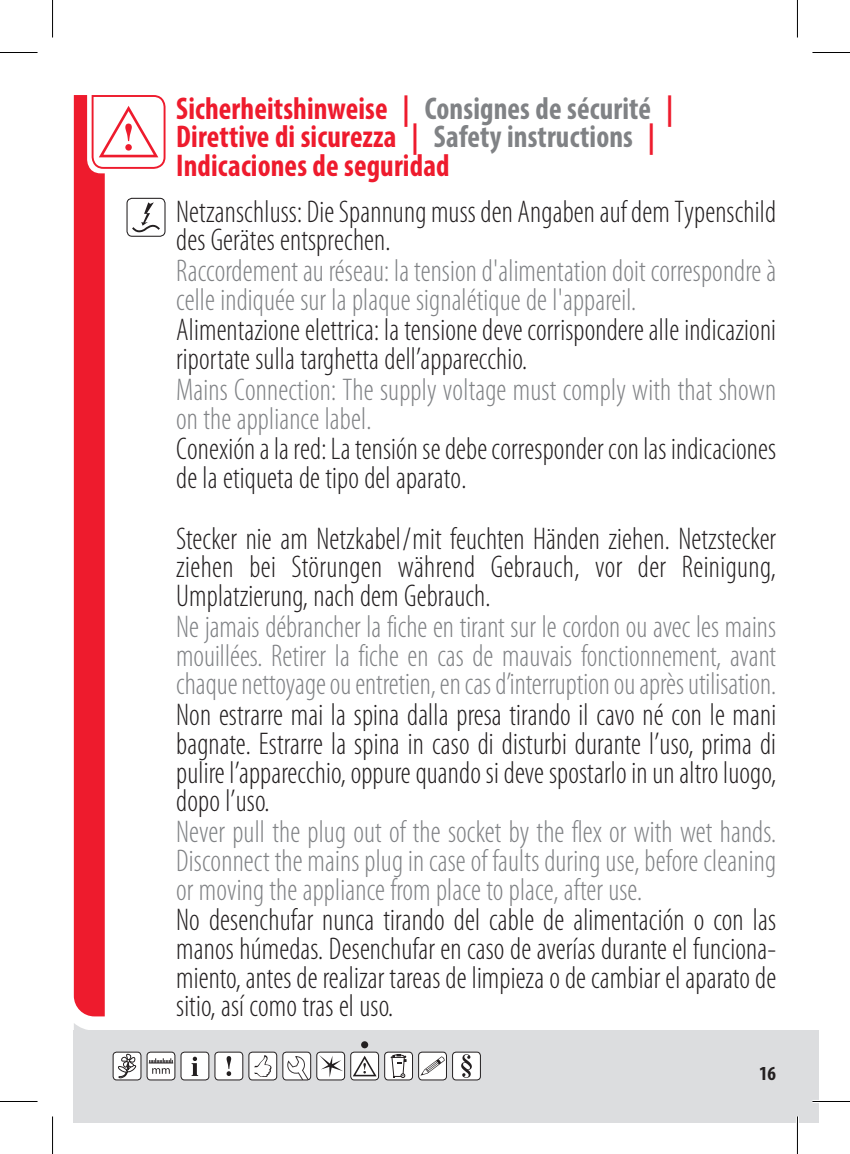
<style>
.page{position:relative;width:850px;height:1154px;background:#fff}
.page>*{position:absolute;margin:0;border:0;box-sizing:border-box;transform-origin:0 0}
.t1{font:300 condensed 31.5px/28.8px "Myriad Pro";letter-spacing:.005em;color:#231f20;text-align:justify;scale:.95 1}
.t2{font:300 condensed 31.5px/28.8px "Myriad Pro";letter-spacing:.005em;color:#808285;text-align:justify;scale:.95 1}
.t3{font:700 condensed 31.5px/28.8px "Myriad Pro";letter-spacing:.005em;color:#ee1b2d;scale:.95 1}
.t4{font:700 condensed 20px "Myriad Pro";color:#231f20}
.s1{color:#808285}
</style>
<div class="page">
<div style="left:74px;top:1030px;width:744px;height:93px;background:#dcdddf"></div>
<svg style="left:74px;top:1023px;width:13px;height:7px"></svg>
<svg style="left:74px;top:95px;width:92px;height:921px"></svg>
<div style="left:126px;top:198px;width:39px;height:39px;border:1px solid #231f20;border-radius:5px"></div>
<div style="left:361px;top:1041px;width:7px;height:7px;background:#231f20;border-radius:50%"></div>
<div style="left:113px;top:1052px;width:28px;height:28px;background:#fff;border-radius:4px"></div>
<div style="left:113px;top:1052px;width:28px;height:28px;border:1px solid #231f20;border-radius:4px"></div>
<svg style="left:117px;top:1052px;width:19px;height:26px"></svg>
<div style="left:147px;top:1052px;width:28px;height:28px;background:#fff;border-radius:4px"></div>
<div style="left:147px;top:1052px;width:28px;height:28px;border:1px solid #231f20;border-radius:4px"></div>
<svg style="left:149px;top:1058px;width:24px;height:16px"></svg>
<div style="left:418px;top:1052px;width:28px;height:28px;background:#fff;border-radius:4px"></div>
<div style="left:418px;top:1052px;width:28px;height:28px;border:1px solid #231f20;border-radius:4px"></div>
<svg style="left:420px;top:1056px;width:24px;height:20px"></svg>
<div style="left:181px;top:1052px;width:28px;height:28px;background:#fff;border-radius:4px"></div>
<div style="left:181px;top:1052px;width:28px;height:28px;border:1px solid #231f20;border-radius:4px"></div>
<svg style="left:191px;top:1057px;width:7px;height:19px"></svg>
<div style="left:249px;top:1052px;width:27px;height:28px;background:#fff;border-radius:4px"></div>
<div style="left:248px;top:1052px;width:29px;height:28px;border:1px solid #231f20;border-radius:4px"></div>
<svg style="left:254px;top:1055px;width:17px;height:22px"></svg>
<div style="left:316px;top:1052px;width:28px;height:28px;background:#fff;border-radius:4px"></div>
<div style="left:316px;top:1052px;width:29px;height:28px;border:1px solid #231f20;border-radius:4px"></div>
<svg style="left:319px;top:1055px;width:24px;height:22px"></svg>
<div style="left:452px;top:1052px;width:28px;height:28px;background:#fff;border-radius:4px"></div>
<div style="left:452px;top:1052px;width:28px;height:28px;border:1px solid #231f20;border-radius:4px"></div>
<svg style="left:461px;top:1054px;width:10px;height:24px"></svg>
<div style="left:350px;top:1052px;width:28px;height:28px;background:#fff;border-radius:4px"></div>
<div style="left:350px;top:1052px;width:28px;height:28px;border:1px solid #231f20;border-radius:4px"></div>
<svg style="left:351px;top:1055px;width:27px;height:22px"></svg>
<div style="left:384px;top:1052px;width:28px;height:28px;background:#fff;border-radius:4px"></div>
<div style="left:384px;top:1052px;width:28px;height:28px;border:1px solid #231f20;border-radius:4px"></div>
<svg style="left:390px;top:1054px;width:16px;height:24px"></svg>
<div style="left:215px;top:1052px;width:28px;height:28px;background:#fff;border-radius:4px"></div>
<div style="left:214px;top:1052px;width:29px;height:28px;border:1px solid #231f20;border-radius:4px"></div>
<svg style="left:226px;top:1056px;width:5px;height:20px"></svg>
<div style="left:283px;top:1052px;width:27px;height:28px;background:#fff;border-radius:4px"></div>
<svg style="left:287px;top:1056px;width:23px;height:24px"></svg>
<div style="left:282px;top:1052px;width:29px;height:28px;border:1px solid #231f20;border-radius:4px"></div>
<hr style="left:812px;top:1100px;width:37px;height:3px;background:#fff">
<hr style="left:795px;top:1116px;width:3px;height:38px;background:#fff">
<hr style="left:0;top:52px;width:38px;height:1px;background:#000">
<hr style="left:812px;top:52px;width:37px;height:1px;background:#000">
<hr style="left:0;top:1101px;width:38px;height:1px;background:#000">
<hr style="left:812px;top:1101px;width:37px;height:1px;background:#000">
<hr style="left:52px;top:0;width:1px;height:38px;background:#000">
<hr style="left:52px;top:1116px;width:1px;height:38px;background:#000">
<hr style="left:796px;top:0;width:1px;height:38px;background:#000">
<hr style="left:796px;top:1116px;width:1px;height:38px;background:#000">
<p class="t3" style="left:176px;top:93px;width:524px">Sicherheitshinweise | <span class="s1">Consignes de sécurité</span> |<br>Direttive di sicurezza | <span class="s1">Safety instructions</span> |<br>Indicaciones de seguridad</p>
<p class="t1" style="left:176px;top:197px;width:632px">Netzanschluss: Die Spannung muss den Angaben auf dem Typenschild des Gerätes entsprechen.</p>
<p class="t2" style="left:176px;top:257px;width:633px">Raccordement au réseau: la tension d'alimentation doit correspondre à celle indiquée sur la plaque signalétique de l'appareil.</p>
<p class="t1" style="left:176px;top:316px;width:632px">Alimentazione elettrica: la tensione deve corrispondere alle indicazioni riportate sulla targhetta dell’apparecchio.</p>
<p class="t2" style="left:176px;top:376px;width:632px">Mains Connection: The supply voltage must comply with that shown on the appliance label.</p>
<p class="t1" style="left:176px;top:435px;width:632px">Conexión a la red: La tensión se debe corresponder con las indicaciones de la etiqueta de tipo del aparato.</p>
<p class="t1" style="left:176px;top:524px;width:632px">Stecker nie am Netzkabel/mit feuchten Händen ziehen. Netzstecker ziehen bei Störungen während Gebrauch, vor der Reinigung, Umplatzierung, nach dem Gebrauch.</p>
<p class="t2" style="left:176px;top:613px;width:633px">Ne jamais débrancher la fiche en tirant sur le cordon ou avec les mains mouillées. Retirer la fiche en cas de mauvais fonctionnement, avant chaque nettoyage ou entretien, en cas d’interruption ou après utilisation.</p>
<p class="t1" style="left:176px;top:701px;width:633px">Non estrarre mai la spina dalla presa tirando il cavo né con le mani bagnate. Estrarre la spina in caso di disturbi durante l’uso, prima di pulire l’apparecchio, oppure quando si deve spostarlo in un altro luogo, dopo l’uso.</p>
<p class="t2" style="left:176px;top:818px;width:633px">Never pull the plug out of the socket by the flex or with wet hands.<br>Disconnect the mains plug in case of faults during use, before cleaning or moving the appliance from place to place, after use.</p>
<p class="t1" style="left:176px;top:906px;width:632px">No desenchufar nunca tirando del cable de alimentación o con las manos húmedas. Desenchufar en caso de averías durante el funciona&shy;miento, antes de realizar tareas de limpieza o de cambiar el aparato de sitio, así como tras el uso.</p>
<p class="t4" style="left:758px;top:1061px;width:19px">16</p>
</div>
